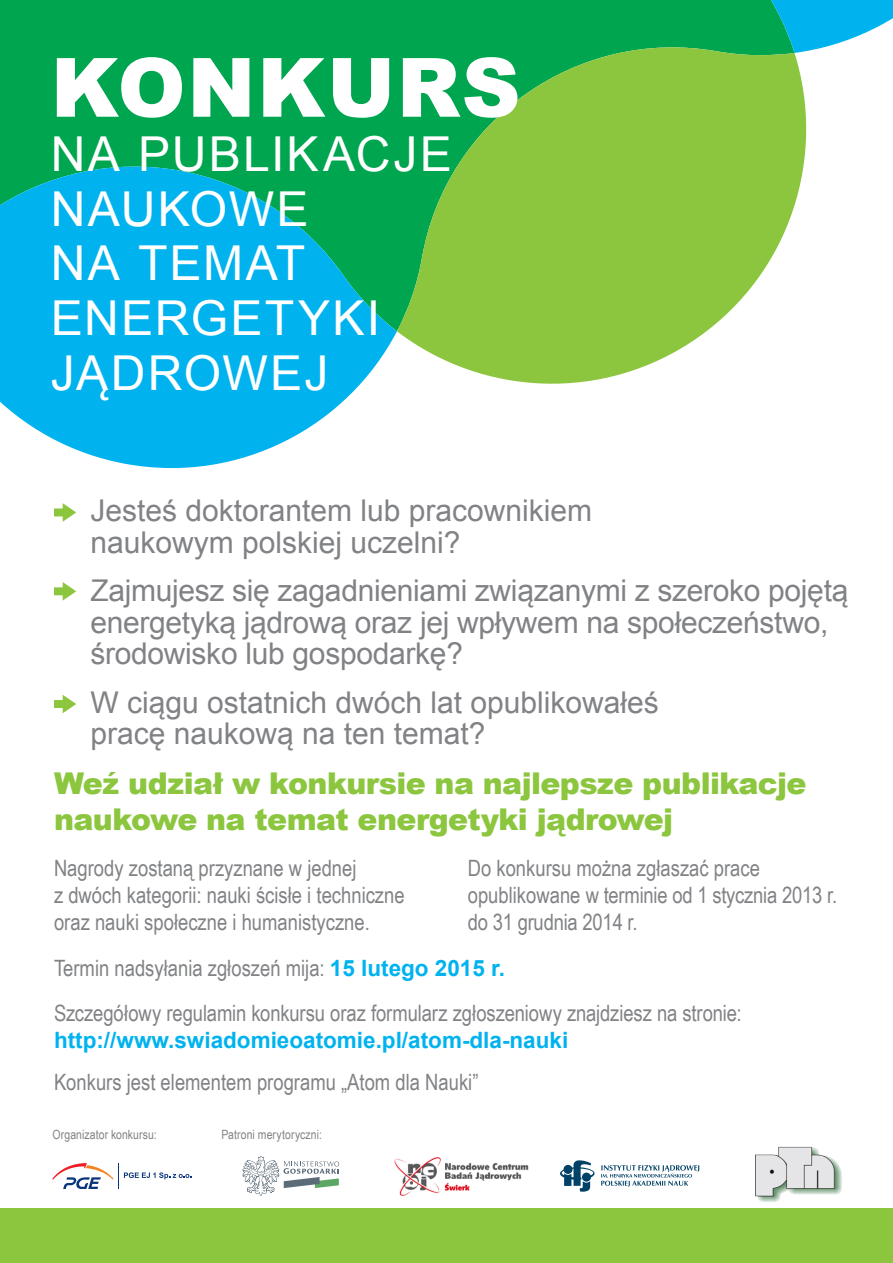
<style>
.page{position:relative;width:893px;height:1263px;background:#fff}
.page>*{position:absolute;margin:0;border:0;box-sizing:border-box;transform-origin:0 0}
.t1{font:900 81.9px "Arial";letter-spacing:.02em;color:#fff}
.t2{font:48.15px/54.6px "Arial";letter-spacing:.045em;color:#fff}
.t3{font:30px/31.5px "Arial";letter-spacing:-.01em;color:#808285}
.t4{font:900 30px/36px "Arial";letter-spacing:-.02em;color:#8bc63e}
.t5{font:22.5px/27px "Arial Narrow";color:#808285}
.t6{font:700 22.5px "Arial";color:#00b3ef}
.t7{font:12.75px "Arial Narrow";letter-spacing:.01em;color:#808285}
.s1{font-family:"Arial";font-weight:700;color:#00b3ef}
</style>
<div class="page">
<div style="left:0;top:0;width:679px;height:132px;background:#00a54f"></div>
<svg style="left:0;top:132px;width:397px;height:337px;background:#17b7cd"></svg>
<svg style="left:679px;top:0;width:214px;height:47px;background:#1eb6b4"></svg>
<svg style="left:397px;top:27px;width:430px;height:357px;fill:#8bc63e"></svg>
<svg style="left:52px;top:1163px;width:139px;height:26px"></svg>
<svg style="left:242px;top:1156px;width:97px;height:40px"></svg>
<img style="left:394px;top:1157px;width:135px;height:39px">
<svg style="left:601px;top:1165px;width:98px;height:22px"></svg>
<svg style="left:560px;top:1160px;width:35px;height:32px"></svg>
<img style="left:756px;top:1147px;width:86px;height:55px">
<div style="left:0;top:1209px;width:893px;height:54px;background:#8bc63e"></div>
<svg style="left:54px;top:503px;width:22px;height:19px"></svg>
<svg style="left:54px;top:582px;width:22px;height:19px"></svg>
<svg style="left:54px;top:695px;width:22px;height:18px"></svg>
<h1 class="t1" style="left:51px;top:28px;width:471px">KONKURS</h1>
<h2 class="t2" style="left:51px;top:128px;width:403px">NA PUBLIKACJE<br>NAUKOWE<br>NA TEMAT<br>ENERGETYKI<br>JĄDROWEJ</h2>
<h3 class="t3" style="left:90px;top:495px;width:503px">Jesteś doktorantem lub pracownikiem naukowym polskiej uczelni?</h3>
<h3 class="t3" style="left:90px;top:575px;width:759px">Zajmujesz się zagadnieniami związanymi z szeroko pojętą energetyką jądrową oraz jej wpływem na społeczeństwo, środowisko lub gospodarkę?</h3>
<h3 class="t3" style="left:90px;top:687px;width:570px">W ciągu ostatnich dwóch lat opublikowałeś pracę naukową na ten temat?</h3>
<h3 class="t4" style="left:54px;top:765px;width:754px">Weź udział w konkursie na najlepsze publikacje naukowe na temat energetyki jądrowej</h3>
<p class="t5" style="left:54px;top:853px;width:352px">Nagrody zostaną przyznane w jednej<br>z dwóch kategorii: nauki ścisłe i techniczne oraz nauki społeczne i humanistyczne.</p>
<p class="t5" style="left:468px;top:853px;width:371px">Do konkursu można zgłaszać prace opublikowane w terminie od 1 stycznia 2013 r. do 31 grudnia 2014 r.</p>
<p class="t5" style="left:54px;top:953px;width:452px">Termin nadsyłania zgłoszeń mija: <span class="s1">15 lutego 2015 r.</span></p>
<p class="t5" style="left:54px;top:999px;width:689px">Szczegółowy regulamin konkursu oraz formularz zgłoszeniowy znajdziesz na stronie:</p>
<p class="t6" style="left:54px;top:1025px;width:516px">http://www.swiadomieoatomie.pl/atom-dla-nauki</p>
<p class="t5" style="left:54px;top:1068px;width:426px">Konkurs jest elementem programu „Atom dla Nauki”</p>
<p class="t7" style="left:52px;top:1125px;width:106px">Organizator konkursu:</p>
<p class="t7" style="left:221px;top:1125px;width:102px">Patroni merytoryczni:</p>
</div>
